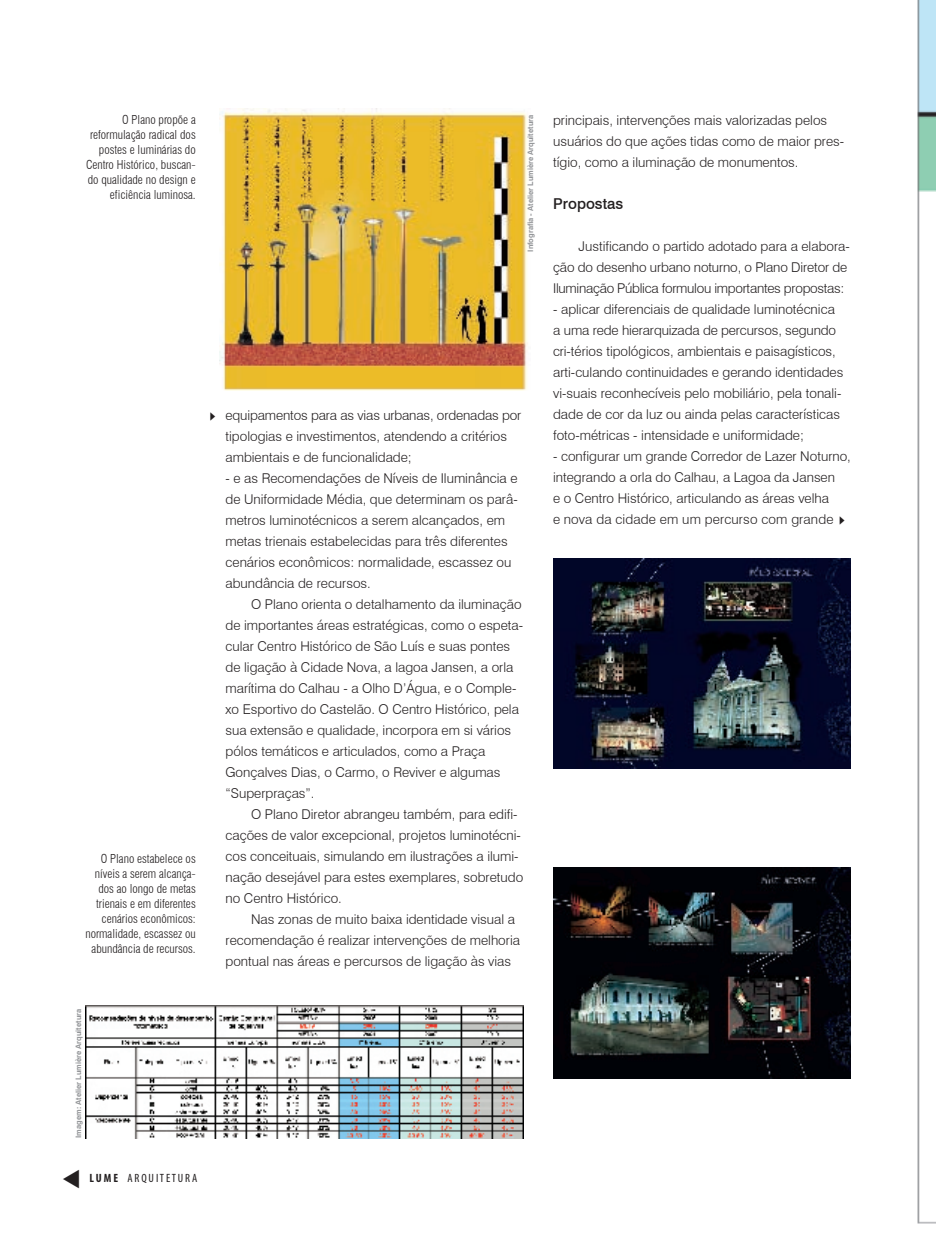
<style>
.page{position:relative;width:936px;height:1234px;background:#fff}
.page>*{position:absolute;margin:0;border:0;box-sizing:border-box;transform-origin:0 0}
.t1{font:500 15px "Swiss 721 BT";color:#231f20}
.t2{font:300 13.5px/21px "Swiss 721 BT";color:#231f20}
.t3{font:300 condensed 12px/15px "Swiss 721 BT";color:#231f20;text-align:right}
.t4{font:condensed 12px "Myriad";color:#231f20}
.t5{font:700 7.5px "Swiss 721 BT";color:#939598}
.s1{font-weight:700}
</style>
<div class="page">
<img style="left:219px;top:108px;width:309px;height:283px">
<img style="left:553px;top:558px;width:297px;height:210px">
<img style="left:553px;top:867px;width:297px;height:211px">
<img style="left:85px;top:1005px;width:438px;height:133px">
<img style="left:917px;top:0;width:18px;height:1223px">
<p class="t3" style="left:86px;top:112px;width:111px">O Plano propõe a reformulação radical dos postes e luminárias do<br>Centro Histórico, buscan&shy;do qualidade no design e eficiência luminosa.</p>
<p class="t5" style="left:526px;top:252px;width:138px;rotate:-90deg">Infografia - Atelier Lumière Arquitetura</p>
<p class="t3" style="left:85px;top:851px;width:112px">O Plano estabelece os níveis a serem alcança&shy;dos ao longo de metas trienais e em diferentes cenários econômicos: normalidade, escassez ou abundância de recursos.</p>
<p class="t5" style="left:74px;top:1137px;width:130px;rotate:-90deg">Imagem: Atelier Lumière Arquitetura</p>
<p class="t4" style="left:89px;top:1172px;width:109px"><span class="s1">L U M E</span> A R Q U I T E T U R A</p>
<p class="t2" style="left:225px;top:404px;width:297px">equipamentos para as vias urbanas, ordenadas por tipologias e investimentos, atendendo a critérios ambientais e de funcionalidade;</p>
<p class="t2" style="left:225px;top:467px;width:294px">- e as Recomendações de Níveis de Iluminância e de Uniformidade Média, que determinam os parâ&shy;metros luminotécnicos a serem alcançados, em metas trienais estabelecidas para três diferentes cenários econômicos: normalidade, escassez ou abundância de recursos.</p>
<p class="t2" style="left:225px;top:593px;width:299px;text-indent:26px">O Plano orienta o detalhamento da iluminação de importantes áreas estratégicas, como o espeta&shy;cular Centro Histórico de São Luís e suas pontes de ligação à Cidade Nova, a lagoa Jansen, a orla marítima do Calhau - a Olho D’Água, e o Comple&shy;xo Esportivo do Castelão. O Centro Histórico, pela sua extensão e qualidade, incorpora em si vários pólos temáticos e articulados, como a Praça Gonçalves Dias, o Carmo, o Reviver e algumas “Superpraças”.</p>
<p class="t2" style="left:225px;top:803px;width:299px;text-indent:26px">O Plano Diretor abrangeu também, para edifi&shy;cações de valor excepcional, projetos luminotécni&shy;cos conceituais, simulando em ilustrações a ilumi&shy;nação desejável para estes exemplares, sobretudo no Centro Histórico.</p>
<p class="t2" style="left:225px;top:908px;width:296px;text-indent:26px">Nas zonas de muito baixa identidade visual a recomendação é realizar intervenções de melhoria pontual nas áreas e percursos de ligação às vias</p>
<p class="t2" style="left:553px;top:110px;width:293px">principais, intervenções mais valorizadas pelos usuários do que ações tidas como de maior pres&shy;tígio, como a iluminação de monumentos.</p>
<p class="t1" style="left:553px;top:195px;width:72px">Propostas</p>
<p class="t2" style="left:553px;top:236px;width:298px;text-indent:26px">Justificando o partido adotado para a elabora&shy;ção do desenho urbano noturno, o Plano Diretor de<br>Iluminação Pública formulou importantes propostas:</p>
<p class="t2" style="left:553px;top:299px;width:292px">- aplicar diferenciais de qualidade luminotécnica a uma rede hierarquizada de percursos, segundo cri-térios tipológicos, ambientais e paisagísticos, arti-culando continuidades e gerando identidades vi-suais reconhecíveis pelo mobiliário, pela tonali&shy;dade de cor da luz ou ainda pelas características foto-métricas - intensidade e uniformidade;</p>
<p class="t2" style="left:553px;top:446px;width:299px">- configurar um grande Corredor de Lazer Noturno, integrando a orla do Calhau, a Lagoa da Jansen<br>e o Centro Histórico, articulando as áreas velha<br>e nova da cidade em um percurso com grande</p>
</div>
